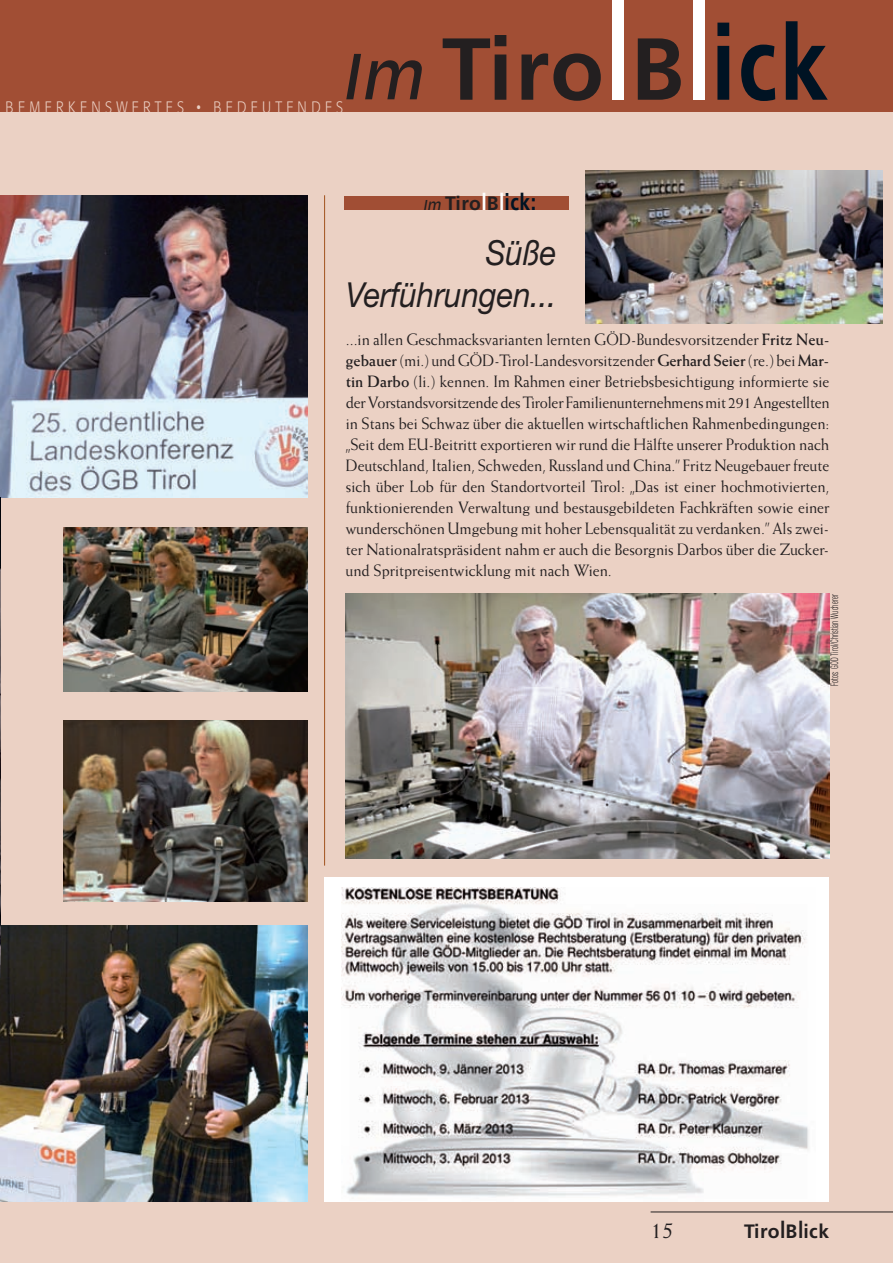
<style>
.page{position:relative;width:893px;height:1263px;background:#ebd1c4}
.page>*{position:absolute;margin:0;border:0;box-sizing:border-box;transform-origin:0 0}
.t1{font:700 87.75px "Frutiger";color:#231f20}
.t2{font:italic 34.5px/42.2px "Helvetica Neue";color:#231f20;text-align:right;scale:.9 1}
.t3{font:24px "Weiss";color:#231f20;scale:.95 1}
.t4{font:700 19.35px "Frutiger";letter-spacing:.02em;color:#231f20}
.t5{font:16.5px/21px "Weiss";color:#231f20;text-align:justify;scale:.95 1}
.t6{font:300 16.35px "Formata";letter-spacing:.315em;color:#ebd0c4;scale:.82 1}
.t7{font:300 condensed 10.5px "Helvetica Neue";letter-spacing:.02em;color:#231f20;scale:.65 1}
.s1{font-family:"Antique Olive";font-weight:400;font-style:italic;font-size:61.2px}
.s2{font-size:144.3px;color:#fff}
.s3{font-size:104.55px;color:#001323}
.s4{font-family:"Antique Olive";font-weight:400;font-style:italic;font-size:13.5px}
.s5{font-size:23.1px;color:#fff}
.s6{font-size:23.1px;color:#001323}
.s7{font-weight:700}
.s8{font-size:23.1px}
</style>
<div class="page">
<div style="left:344px;top:196px;width:224px;height:14px;background:#a14e34"></div>
<div style="left:0;top:0;width:893px;height:112px;background:#a14e34"></div>
<img style="left:64px;top:720px;width:244px;height:181px">
<img style="left:585px;top:171px;width:297px;height:152px">
<img style="left:0;top:925px;width:308px;height:277px">
<img style="left:1px;top:196px;width:307px;height:301px">
<img style="left:64px;top:527px;width:244px;height:164px">
<img style="left:0;top:497px;width:1px;height:480px">
<div style="left:325px;top:877px;width:504px;height:325px;background:#fff"></div>
<img style="left:341px;top:888px;width:468px;height:309px">
<img style="left:345px;top:593px;width:484px;height:265px">
<hr style="left:324px;top:195px;width:1px;height:671px;background:#a2531e">
<hr style="left:651px;top:1211px;width:242px;height:1px;background:#231f20">
<h1 class="t1" style="left:343px;top:34px;width:487px"><span class="s1">Im</span> Tiro<span class="s2">l l</span>B <span class="s3">ick</span></h1>
<p class="t6" style="left:6px;top:100px;width:413px">BEMERKENSWERTES • BEDEUTENDES</p>
<p class="t4" style="left:423px;top:195px;width:114px"><span class="s4">Im</span> Tiro<span class="s5">l</span>B<span class="s5">l</span><span class="s6">ick:</span></p>
<h2 class="t2" style="left:346px;top:235px;width:235px">Süße<br>Verführungen...</h2>
<p class="t5" style="left:346px;top:330px;width:511px">...in allen Geschmacksvarianten lernten GÖD-Bundesvorsitzender <span class="s7">Fritz Neu&shy;gebauer</span>(mi.) und GÖD-Tirol-Landesvorsitzender <span class="s7">Gerhard Seier</span>(re.) bei <span class="s7">Mar&shy;tin Darbo</span> (li.) kennen. Im Rahmen einer Betriebsbesichtigung informierte sie der Vorstandsvorsitzende des Tiroler Familienunternehmens mit 291 Angestellten in Stans bei Schwaz über die aktuellen wirtschaftlichen Rahmenbedingungen: „Seit dem EU-Beitritt exportieren wir rund die Hälfte unserer Produktion nach Deutschland, Italien, Schweden, Russland und China.” Fritz Neugebauer freute sich über Lob für den Standortvorteil Tirol: „Das ist einer hochmotivierten, funktionierenden Verwaltung und bestausgebildeten Fachkräften sowie einer wunderschönen Umgebung mit hoher Lebensqualität zu verdanken.” Als zwei&shy;ter Nationalratspräsident nahm er auch die Besorgnis Darbos über die Zucker&shy;und Spritpreisentwicklung mit nach Wien.</p>
<p class="t7" style="left:831px;top:686px;width:143px;rotate:-90deg">Fotos: GÖD Tirol/Christian Wucherer</p>
<h3 class="t3" style="left:651px;top:1221px;width:26px">15</h3>
<p class="t4" style="left:744px;top:1223px;width:87px">Tiro<span class="s8">l</span>B<span class="s8">l</span>ick</p>
</div>
